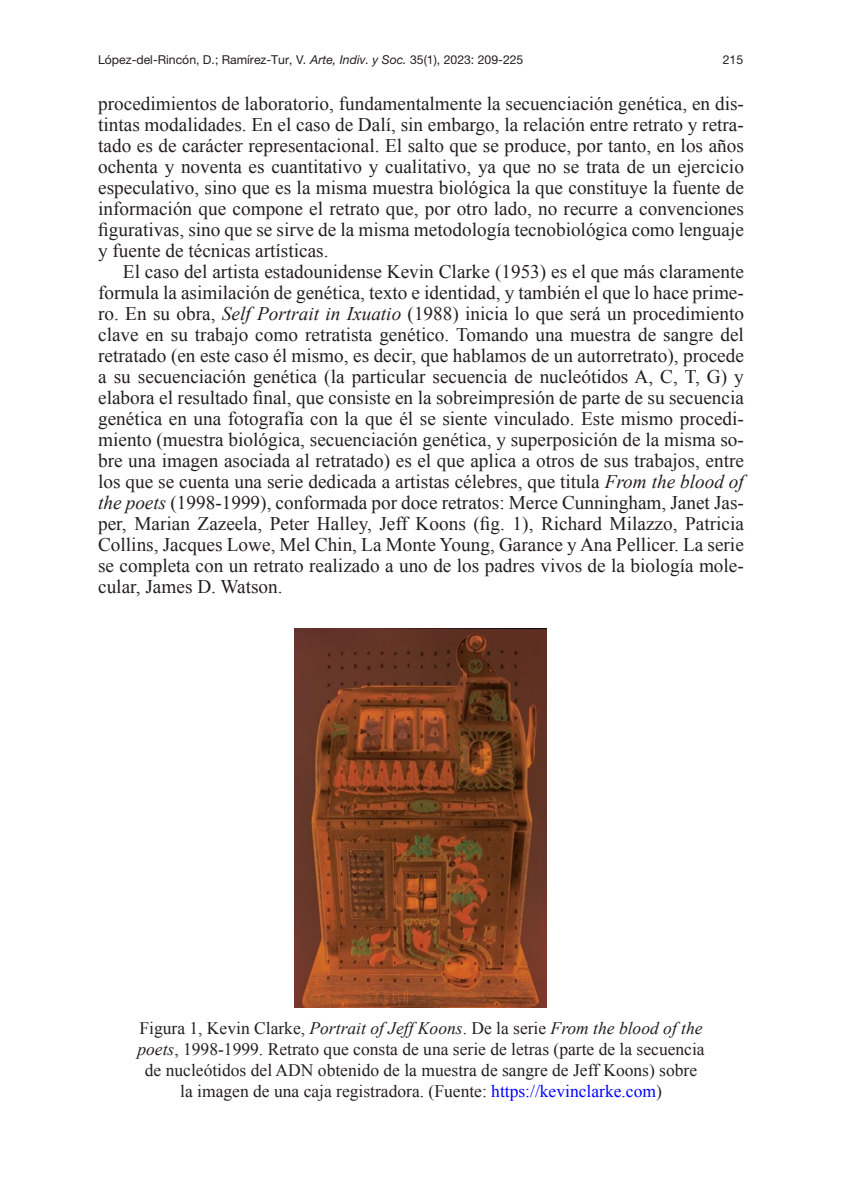
<style>
.page{position:relative;width:841px;height:1190px;background:#fff}
.page>*{position:absolute;margin:0;border:0;box-sizing:border-box;transform-origin:0 0}
.Párrafo_normal_-_ES{font:19.25px/21px "Times New Roman";color:#231f20;text-align:justify}
.Pie_de_foto{font:17.5px/21px "Times New Roman";color:#231f20;text-align:center}
.t1{font:12.25px "Helvetica Neue LT Pro";color:#231f20}
.s1{font-style:italic}
.s2{color:#00f}
</style>
<div class="page">
<img style="left:294px;top:629px;width:253px;height:378px">
<p class="t1" style="left:98px;top:53px;width:427px">López-del-Rincón, D.; Ramírez-Tur, V<span class="s1">. Arte, Indiv. y Soc.</span> 35(1), 2023: 209-225</p>
<p class="t1" style="left:723px;top:53px;width:22px">215</p>
<p class="Párrafo_normal_-_ES" style="left:98px;top:93px;width:647px">procedimientos de laboratorio, fundamentalmente la secuenciación genética, en dis&shy;tintas modalidades. En el caso de Dalí, sin embargo, la relación entre retrato y retra&shy;tado es de carácter representacional. El salto que se produce, por tanto, en los años ochenta y noventa es cuantitativo y cualitativo, ya que no se trata de un ejercicio especulativo, sino que es la misma muestra biológica la que constituye la fuente de información que compone el retrato que, por otro lado, no recurre a convenciones figurativas, sino que se sirve de la misma metodología tecnobiológica como lenguaje y fuente de técnicas artísticas.</p>
<p class="Párrafo_normal_-_ES" style="left:98px;top:261px;width:647px;text-indent:25px">El caso del artista estadounidense Kevin Clarke (1953) es el que más claramente formula la asimilación de genética, texto e identidad, y también el que lo hace prime&shy;ro. En su obra, <span class="s1">Self Portrait in Ixuatio</span> (1988) inicia lo que será un procedimiento clave en su trabajo como retratista genético. Tomando una muestra de sangre del retratado (en este caso él mismo, es decir, que hablamos de un autorretrato), procede a su secuenciación genética (la particular secuencia de nucleótidos A, C, T, G) y elabora el resultado final, que consiste en la sobreimpresión de parte de su secuencia genética en una fotografía con la que él se siente vinculado. Este mismo procedi&shy;miento (muestra biológica, secuenciación genética, y superposición de la misma so&shy;bre una imagen asociada al retratado) es el que aplica a otros de sus trabajos, entre los que se cuenta una serie dedicada a artistas célebres, que titula <span class="s1">From the blood of the poets</span> (1998-1999), conformada por doce retratos: Merce Cunningham, Janet Jas&shy;per, Marian Zazeela, Peter Halley, Jeff Koons (fig. 1), Richard Milazzo, Patricia Collins, Jacques Lowe, Mel Chin, La Monte Young, Garance y Ana Pellicer. La serie se completa con un retrato realizado a uno de los padres vivos de la biología mole&shy;cular, James D. Watson.</p>
<p class="Pie_de_foto" style="left:137px;top:1017px;width:569px">Figura 1, Kevin Clarke, <span class="s1">Portrait of Jeff Koons</span>. De la serie <span class="s1">From the blood of the poets</span>, 1998-1999. Retrato que consta de una serie de letras (parte de la secuencia de nucleótidos del ADN obtenido de la muestra de sangre de Jeff Koons) sobre la imagen de una caja registradora. (Fuente: <span class="s2">https://kevinclarke.com</span>)</p>
</div>
